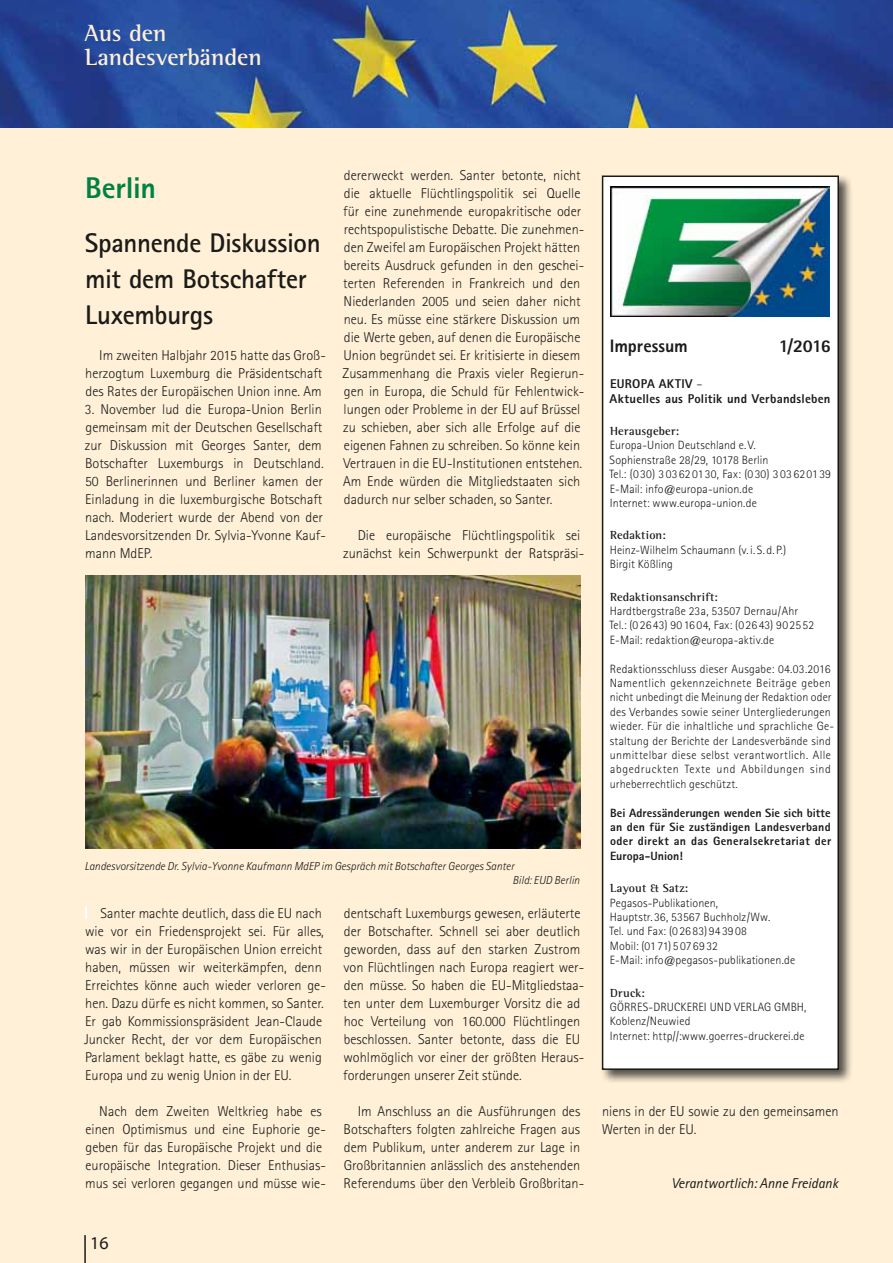
<style>
.page{position:relative;width:893px;height:1263px;background:#fff0d7}
.page>*{position:absolute;margin:0;border:0;box-sizing:border-box;transform-origin:0 0}
.t1{font:800 30px "Rotis Sans Serif Std";letter-spacing:-.01em;color:#008244}
.t2{font:700 27px/36px "Rotis Sans Serif Std";letter-spacing:-.01em;color:#1a1a18}
.t3{font:700 24px/24px "Rotis Semi Serif Std";color:#fff0d7}
.t4{font:800 18px "Rotis Sans Serif Std";letter-spacing:-.005em;color:#1a1a18}
.t5{font:18px "Myriad Pro";color:#1a1a18}
.t6{font:300 14.25px/18px "Rotis Sans Serif Std";color:#1a1a18}
.t7{font:italic 14.25px "Rotis Sans Serif Std";color:#1a1a18}
.t8{font:800 12.75px/15px "Rotis Sans Serif Std";letter-spacing:.02em;color:#1a1a18}
.t9{font:300 12px/14.4px "Rotis Sans Serif Std";letter-spacing:.01em;color:#1a1a18}
.t10{font:800 12px/14.4px "Rotis Sans Serif Std";letter-spacing:.025em;color:#1a1a18;text-align:justify}
.t11{font:700 12px "Rotis Semi Serif Std";letter-spacing:.015em;color:#1a1a18}
.t12{font:italic 300 11.55px/14px "Rotis Sans Serif Std";color:#1a1a18}
.s1{font-weight:300}
</style>
<div class="page">
<img style="left:0;top:0;width:893px;height:128px">
<hr style="left:84px;top:1235px;width:2px;height:28px;background:#1a1a18">
<div style="left:600px;top:174px;width:253px;height:910px;background:#1a1a18;opacity:.75"></div>
<div style="left:603px;top:176px;width:235px;height:893px;background:#fff"></div>
<div style="left:602px;top:176px;width:237px;height:894px;border:2px solid #1a1a18"></div>
<img style="left:611px;top:187px;width:219px;height:129px">
<img style="left:85px;top:575px;width:496px;height:274px">
<h3 class="t3" style="left:85px;top:21px;width:179px">Aus den<br>Landesverbänden</h3>
<h1 class="t1" style="left:85px;top:169px;width:72px">Berlin</h1>
<p class="t6" style="left:343px;top:166px;width:243px">dererweckt werden. Santer betonte, nicht die aktuelle Flüchtlingspolitik sei Quelle für eine zunehmende europakritische oder rechtspopulistische Debatte. Die zunehmen&shy;den Zweifel am Europäischen Projekt hätten bereits Ausdruck gefunden in den geschei&shy;terten Referenden in Frankreich und den Niederlanden 2005 und seien daher nicht neu. Es müsse eine stärkere Diskussion um die Werte geben, auf denen die Europäische Union begründet sei. Er kritisierte in diesem Zusammenhang die Praxis vieler Regierun&shy;gen in Europa, die Schuld für Fehlentwick&shy;lungen oder Probleme in der EU auf Brüssel zu schieben, aber sich alle Erfolge auf die eigenen Fahnen zu schreiben. So könne kein Vertrauen in die EU-Institutionen entstehen.<br>Am Ende würden die Mitgliedstaaten sich dadurch nur selber schaden, so Santer.</p>
<p class="t6" style="left:343px;top:526px;width:243px;text-align:right">Die europäische Flüchtlingspolitik sei zunächst kein Schwerpunkt der Ratspräsi-</p>
<h2 class="t2" style="left:85px;top:224px;width:237px">Spannende Diskussion mit dem Botschafter<br>Luxemburgs</h2>
<p class="t6" style="left:85px;top:346px;width:242px;text-indent:14px">Im zweiten Halbjahr 2015 hatte das Groß&shy;herzogtum Luxemburg die Präsidentschaft des Rates der Europäischen Union inne. Am</p>
<p class="t6" style="left:85px;top:400px;width:243px">3. November lud die Europa-Union Berlin gemeinsam mit der Deutschen Gesellschaft zur Diskussion mit Georges Santer, dem Botschafter Luxemburgs in Deutschland.<br>50 Berlinerinnen und Berliner kamen der Einladung in die luxemburgische Botschaft nach. Moderiert wurde der Abend von der Landesvorsitzenden Dr. Sylvia-Yvonne Kauf&shy;mann MdEP.</p>
<p class="t12" style="left:513px;top:859px;width:69px;text-indent:-428px">Landesvorsitzende Dr. Sylvia-Yvonne Kaufmann MdEP im Gespräch mit Botschafter Georges Santer<br>Bild: EUD Berlin</p>
<p class="t6" style="left:84px;top:904px;width:243px;text-indent:16px">Santer machte deutlich, dass die EU nach wie vor ein Friedensprojekt sei. Für alles, was wir in der Europäischen Union erreicht haben, müssen wir weiterkämpfen, denn Erreichtes könne auch wieder verloren ge&shy;hen. Dazu dürfe es nicht kommen, so Santer.<br>Er gab Kommissionspräsident Jean-Claude Juncker Recht, der vor dem Europäischen Parlament beklagt hatte, es gäbe zu wenig Europa und zu wenig Union in der EU.</p>
<p class="t6" style="left:85px;top:1102px;width:242px;text-indent:14px">Nach dem Zweiten Weltkrieg habe es einen Optimismus und eine Euphorie ge&shy;geben für das Europäische Projekt und die europäische Integration. Dieser Enthusias&shy;mus sei verloren gegangen und müsse wie-</p>
<p class="t5" style="left:90px;top:1231px;width:20px">16</p>
<p class="t6" style="left:343px;top:904px;width:243px">dentschaft Luxemburgs gewesen, erläuterte der Botschafter. Schnell sei aber deutlich geworden, dass auf den starken Zustrom von Flüchtlingen nach Europa reagiert wer&shy;den müsse. So haben die EU-Mitgliedstaa&shy;ten unter dem Luxemburger Vorsitz die ad hoc Verteilung von 160.000 Flüchtlingen beschlossen. Santer betonte, dass die EU wohlmöglich vor einer der größten Heraus&shy;forderungen unserer Zeit stünde.</p>
<p class="t6" style="left:344px;top:1102px;width:242px;text-indent:14px">Im Anschluss an die Ausführungen des Botschafters folgten zahlreiche Fragen aus dem Publikum, unter anderem zur Lage in Großbritannien anlässlich des anstehenden Referendums über den Verbleib Großbritan-</p>
<p class="t4" style="left:610px;top:334px;width:80px">Impressum</p>
<p class="t4" style="left:779px;top:334px;width:53px">1/2016</p>
<p class="t8" style="left:610px;top:376px;width:222px">EUROPA AKTIV <span class="s1">–<br></span>Aktuelles aus Politik und Verbandsleben</p>
<p class="t11" style="left:610px;top:424px;width:71px">Herausgeber:</p>
<p class="t9" style="left:609px;top:438px;width:223px">Europa-Union Deutschland e. V.<br>Sophienstraße 28/29, 10178 Berlin<br>Tel.: (030) 303620130, Fax: (030) 303620139<br>E-Mail: info@europa-union.de<br>Internet: www.europa-union.de</p>
<p class="t11" style="left:610px;top:528px;width:57px">Redaktion:</p>
<p class="t9" style="left:610px;top:542px;width:178px">Heinz-Wilhelm Schaumann (v. i. S. d. P.)<br>Birgit Kößling</p>
<p class="t11" style="left:610px;top:589px;width:110px">Redaktionsanschrift:</p>
<p class="t9" style="left:609px;top:604px;width:206px">Hardtbergstraße 23a, 53507 Dernau/Ahr<br>Tel.: (0 26 43) 90 16 04, Fax: (0 26 43) 9025 52<br>E-Mail: redaktion@europa-aktiv.de</p>
<p class="t9" style="left:610px;top:661px;width:226px">Redaktionsschluss dieser Ausgabe: 04.03.2016<br>Namentlich gekennzeichnete Beiträge geben nicht unbedingt die Meinung der Redaktion oder des Verbandes sowie seiner Untergliederungen wieder. Für die inhaltliche und sprachliche Ge&shy;staltung der Berichte der Landesverbände sind unmittelbar diese selbst verantwortlich. Alle abgedruckten Texte und Abbildungen sind urheberrechtlich geschützt.</p>
<p class="t10" style="left:610px;top:805px;width:223px">Bei Adressänderungen wenden Sie sich bitte an den für Sie zuständigen Landesverband oder direkt an das Generalsekretariat der Europa-Union!</p>
<p class="t11" style="left:610px;top:881px;width:80px">Layout &amp; Satz:</p>
<p class="t9" style="left:609px;top:895px;width:187px">Pegasos-Publikationen,<br>Hauptstr. 36, 53567 Buchholz/Ww.<br>Tel. und Fax: (0 26 83) 94 39 08<br>Mobil: (01 71) 5 07 69 32<br>E-Mail: info@pegasos-publikationen.de</p>
<p class="t11" style="left:610px;top:985px;width:37px">Druck:</p>
<p class="t9" style="left:610px;top:1000px;width:198px">GÖRRES-DRUCKEREI UND VERLAG GMBH,<br>Koblenz/Neuwied<br>Internet: http//:www.goerres-druckerei.de</p>
<p class="t6" style="left:602px;top:1102px;width:238px">niens in der EU sowie zu den gemeinsamen<br>Werten in der EU.</p>
<p class="t7" style="left:671px;top:1175px;width:168px">Verantwortlich: Anne Freidank</p>
</div>
